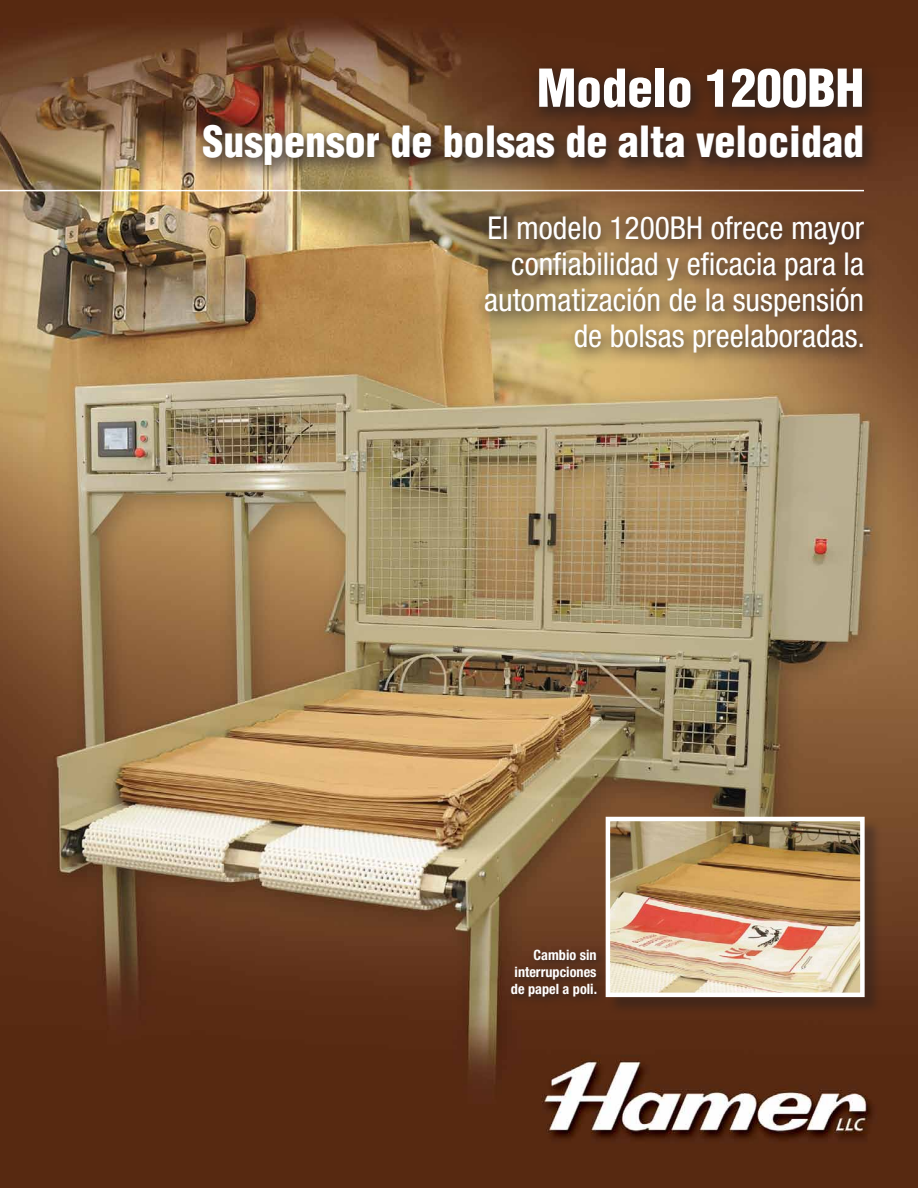
<style>
.page{position:relative;width:918px;height:1188px;background:#fff}
.page>*{position:absolute;margin:0;border:0;box-sizing:border-box;transform-origin:0 0}
.t1{font:900 condensed 51px "Helvetica";color:#fff}
.t2{font:900 condensed 42px "Helvetica";color:#fff}
.t3{font:condensed 31.5px/36px "Helvetica Neue";color:#fff;text-align:right}
.t4{font:700 condensed 14.25px/17.1px "Helvetica Neue";color:#fff;text-align:justify}
</style>
<div class="page">
<img style="left:0;top:0;width:918px;height:1188px">
<hr style="left:0;top:190px;width:864px;height:1px;background:#fff">
<div style="left:607px;top:818px;width:275px;height:196px;background:#231f20;opacity:.4"></div>
<img style="left:611px;top:822px;width:249px;height:170px">
<div style="left:606px;top:817px;width:259px;height:180px;border:4px solid #fff"></div>
<div style="left:193px;top:60px;width:688px;height:125px;background:#231f20;opacity:.6"></div>
<div style="left:474px;top:206px;width:406px;height:164px;background:#231f20;opacity:.7"></div>
<div style="left:507px;top:945px;width:100px;height:62px;background:#231f20;opacity:.75"></div>
<h1 class="t1" style="left:537px;top:56px;width:329px">Modelo 1200BH</h1>
<h2 class="t2" style="left:203px;top:115px;width:663px">Suspensor de bolsas de alta velocidad</h2>
<p class="t3" style="left:484px;top:210px;width:383px">El modelo 1200BH ofrece mayor confiabilidad y eficacia para la automatización de la suspensión de bolsas preelaboradas.</p>
<p class="t4" style="left:511px;top:946px;width:88px;text-indent:23px">Cambio sin interrupciones de papel a poli.</p>
</div>
